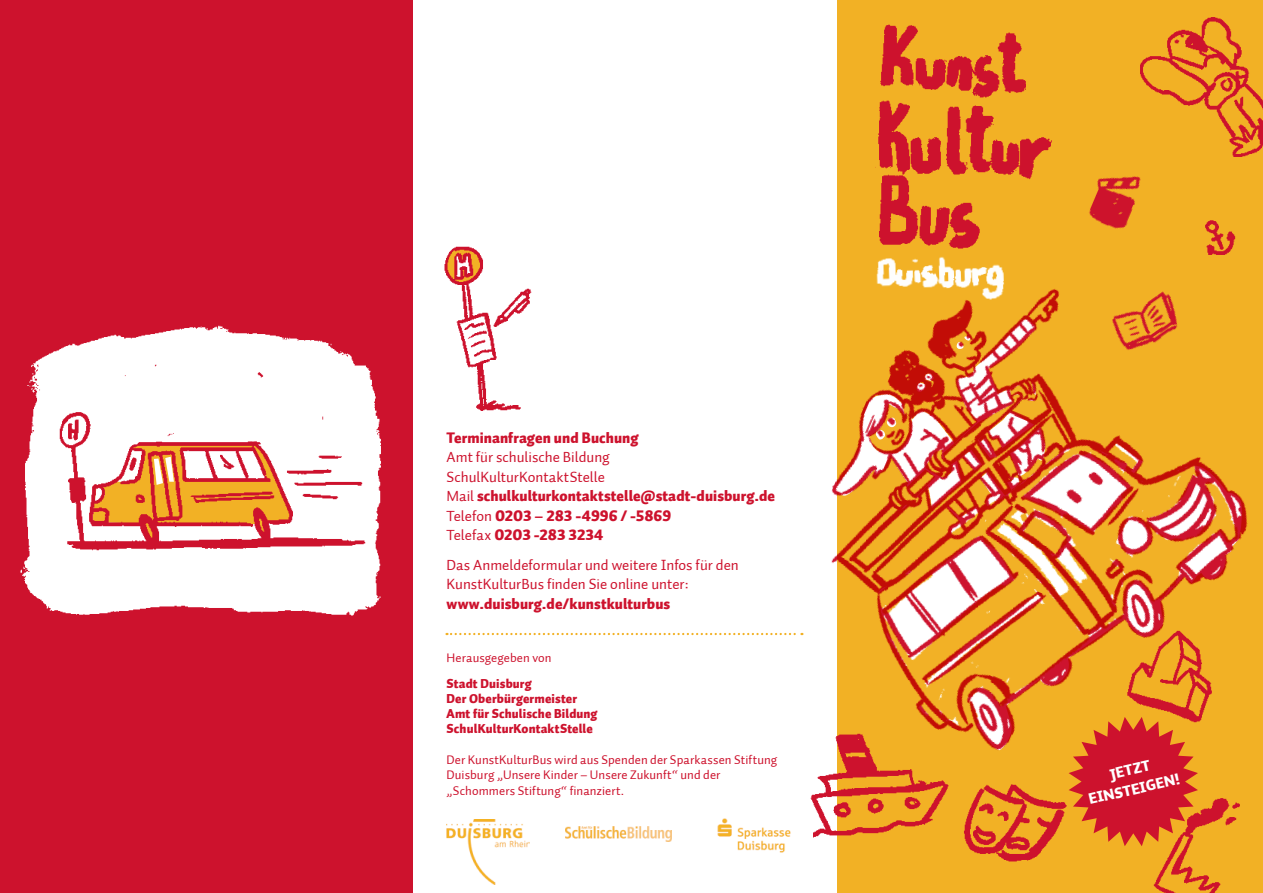
<style>
.page{position:relative;width:1263px;height:893px;background:#fff}
.page>*{position:absolute;margin:0;border:0;box-sizing:border-box;transform-origin:0 0}
.t1{font:15px/19.5px "Auto 1 Black LF";letter-spacing:.005em;color:#cd122d}
.t2{font:15px/19.5px "Auto 1 Regular LF";color:#cd122d}
.t3{font:15px/19.5px "Auto 1 Black LF";color:#fff;text-align:center}
.t4{font:12.75px/15.3px "Auto 1 Regular LF";letter-spacing:.01em;color:#cd122d}
.t5{font:12.75px/15.3px "Auto 1 Black LF";letter-spacing:.01em;color:#cd122d}
.s1{font-family:"Auto 1 Regular LF"}
</style>
<div class="page">
<div style="left:0;top:0;width:412px;height:893px;background:#cd122d"></div>
<img style="left:20px;top:350px;width:361px;height:266px">
<img style="left:534px;top:0;width:729px;height:893px">
<img style="left:57px;top:325px;width:321px;height:249px">
<img style="left:370px;top:237px;width:220px;height:177px">
<svg style="left:1068px;top:717px;width:130px;height:129px;background:#d9492a"></svg>
<img style="left:863px;top:11px;width:162px;height:95px">
<img style="left:875px;top:91px;width:177px;height:96px">
<img style="left:877px;top:165px;width:115px;height:87px">
<img style="left:867px;top:252px;width:146px;height:54px">
<img style="left:446px;top:820px;width:84px;height:64px">
<svg style="left:446px;top:633px;width:356px;height:2px"></svg>
<img style="left:565px;top:826px;width:107px;height:15px">
<img style="left:695px;top:809px;width:117px;height:54px">
<p class="t1" style="left:446px;top:428px;width:194px">Terminanfragen und Buchung</p>
<p class="t2" style="left:446px;top:448px;width:165px">Amt für schulische Bildung<br>SchulKulturKontaktStelle</p>
<p class="t1" style="left:446px;top:487px;width:330px"><span class="s1">Mail</span> schulkulturkontaktstelle@stadt-duisburg.de<br><span class="s1">Telefon</span> 0203 – 283 -4996 / -5869<br><span class="s1">Telefax</span> 0203 -283 3234</p>
<p class="t2" style="left:446px;top:555px;width:294px">Das Anmeldeformular und weitere Infos für den<br>KunstKulturBus finden Sie online unter:</p>
<p class="t1" style="left:446px;top:594px;width:225px">www.duisburg.de/kunstkulturbus</p>
<p class="t4" style="left:446px;top:651px;width:107px">Herausgegeben von</p>
<p class="t5" style="left:446px;top:676px;width:153px">Stadt Duisburg<br>Der Oberbürgermeister<br>Amt für Schulische Bildung<br>SchulKulturKontaktStelle</p>
<p class="t4" style="left:446px;top:752px;width:332px">Der KunstKulturBus wird aus Spenden der Sparkassen Stiftung<br>Duisburg „Unsere Kinder – Unsere Zukunft“ und der „Schommers Stiftung“ finanziert.</p>
<p class="t3" style="left:1083px;top:771px;width:94px;rotate:-13deg">JETZT<br>EINSTEIGEN!</p>
</div>
